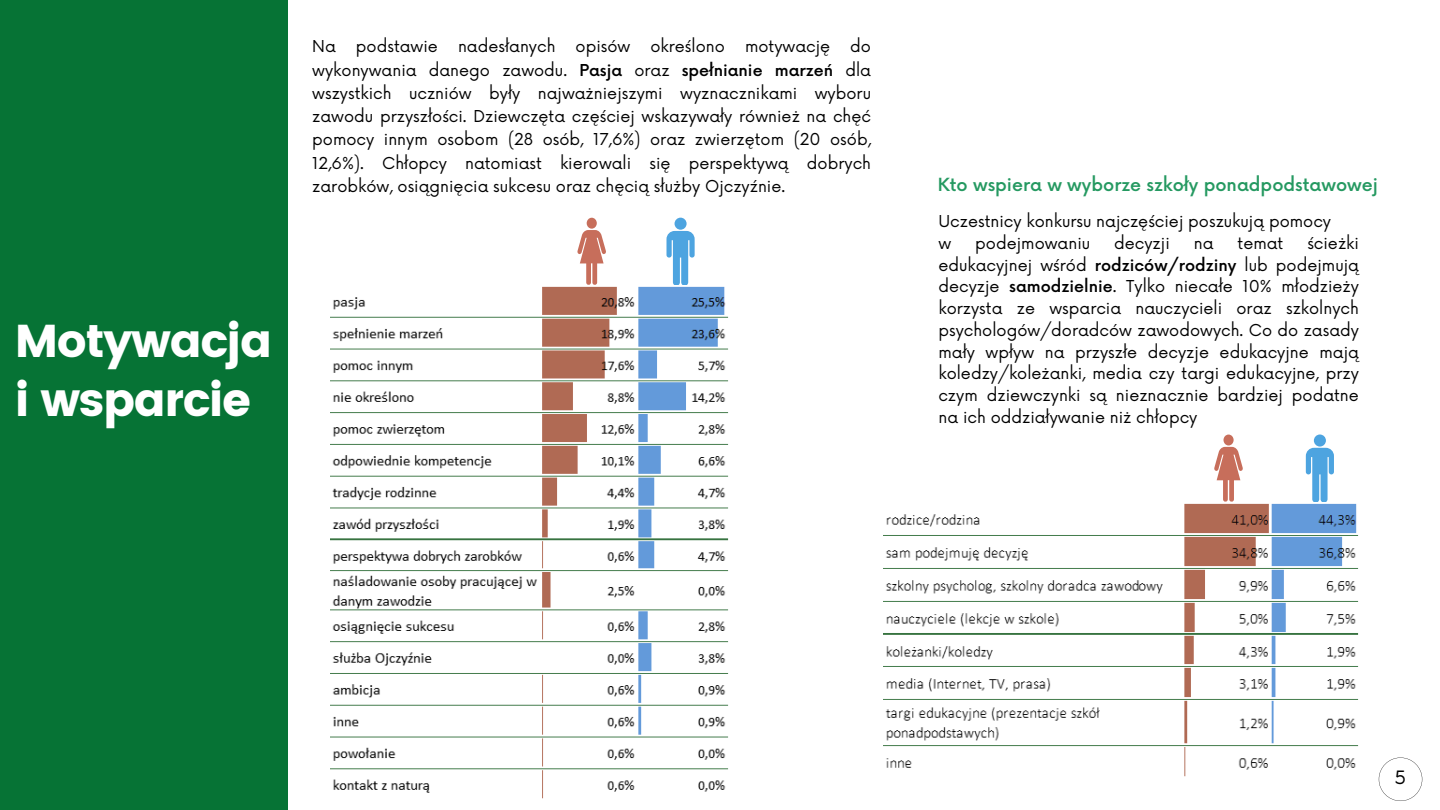
<style>
.page{position:relative;width:1440px;height:810px;background:#fff}
.page>*{position:absolute;margin:0;border:0;box-sizing:border-box;transform-origin:0 0}
.t1{font:46px "Poppins";letter-spacing:-.03em;color:#fff}
.t2{font:18px "Now";color:#000}
.t3{font:500 17.7px "Now";color:#259961}
.t4{font:16px/21.8px "Now";color:#000;text-align:justify}
.s1{font-weight:500}
</style>
<div class="page">
<svg style="left:1379px;top:758px;width:43px;height:43px"></svg>
<div style="left:675px;top:218px;width:12px;height:12px;background:#4da4e0;border-radius:50%"></div>
<svg style="left:667px;top:231px;width:28px;height:54px"></svg>
<div style="left:587px;top:218px;width:10px;height:11px;background:#c76e5b;border-radius:50%"></div>
<svg style="left:577px;top:230px;width:29px;height:55px"></svg>
<div style="left:0;top:0;width:288px;height:810px;background:#067335"></div>
<div style="left:1224px;top:435px;width:10px;height:10px;background:#c76e5b;border-radius:50%"></div>
<svg style="left:1214px;top:447px;width:29px;height:55px"></svg>
<div style="left:1314px;top:435px;width:12px;height:12px;background:#4da4e0;border-radius:50%"></div>
<svg style="left:1306px;top:448px;width:28px;height:54px"></svg>
<img style="left:330px;top:286px;width:399px;height:513px">
<img style="left:883px;top:503px;width:476px;height:274px">
<p class="t4" style="left:312px;top:36px;width:560px;line-height:23.2px;text-indent:538px">do wykonywania danego zawodu. <span class="s1">Pasja</span> oraz <span class="s1">spełnianie marzeń</span> dla wszystkich uczniów były najważniejszymi wyznacznikami wyboru zawodu przyszłości. Dziewczęta częściej wskazywały również na chęć pomocy innym osobom (28 osób, 17,6%) oraz zwierzętom (20 osób, 12,6%). Chłopcy natomiast kierowali się perspektywą dobrych zarobków, osiągnięcia sukcesu oraz chęcią służby Ojczyźnie.</p>
<p class="t4" style="left:312px;top:36px;width:25px">Na</p>
<p class="t4" style="left:356px;top:36px;width:83px">podstawie</p>
<p class="t4" style="left:458px;top:36px;width:99px">nadesłanych</p>
<p class="t4" style="left:576px;top:36px;width:56px">opisów</p>
<p class="t4" style="left:651px;top:36px;width:76px">określono</p>
<p class="t4" style="left:745px;top:36px;width:87px">motywację</p>
<p class="t1" style="left:15px;top:314px;width:259px">Motywacja</p>
<p class="t1" style="left:15px;top:373px;width:238px">i wsparcie</p>
<p class="t3" style="left:938px;top:176px;width:442px">Kto wspiera w wyborze szkoły ponadpodstawowej</p>
<p class="t4" style="left:938px;top:211px;width:394px">Uczestnicy konkursu najczęściej poszukują pomocy</p>
<p class="t4" style="left:938px;top:233px;width:14px">w</p>
<p class="t4" style="left:975px;top:233px;width:116px">podejmowaniu</p>
<p class="t4" style="left:1114px;top:233px;width:57px">decyzji</p>
<p class="t4" style="left:1194px;top:233px;width:21px">na</p>
<p class="t4" style="left:1238px;top:233px;width:47px">temat</p>
<p class="t4" style="left:938px;top:233px;width:422px;text-indent:369px">ścieżki edukacyjnej wśród <span class="s1">rodziców/rodziny</span> lub podejmują decyzje <span class="s1">samodzielnie</span>. Tylko niecałe 10% młodzieży korzysta ze wsparcia nauczycieli oraz szkolnych psychologów/doradców zawodowych. Co do zasady mały wpływ na przyszłe decyzje edukacyjne mają koledzy/koleżanki, media czy targi edukacyjne, przy czym dziewczynki są nieznacznie bardziej podatne na ich oddziaływanie niż chłopcy</p>
<p class="t2" style="left:1395px;top:768px;width:13px">5</p>
</div>
